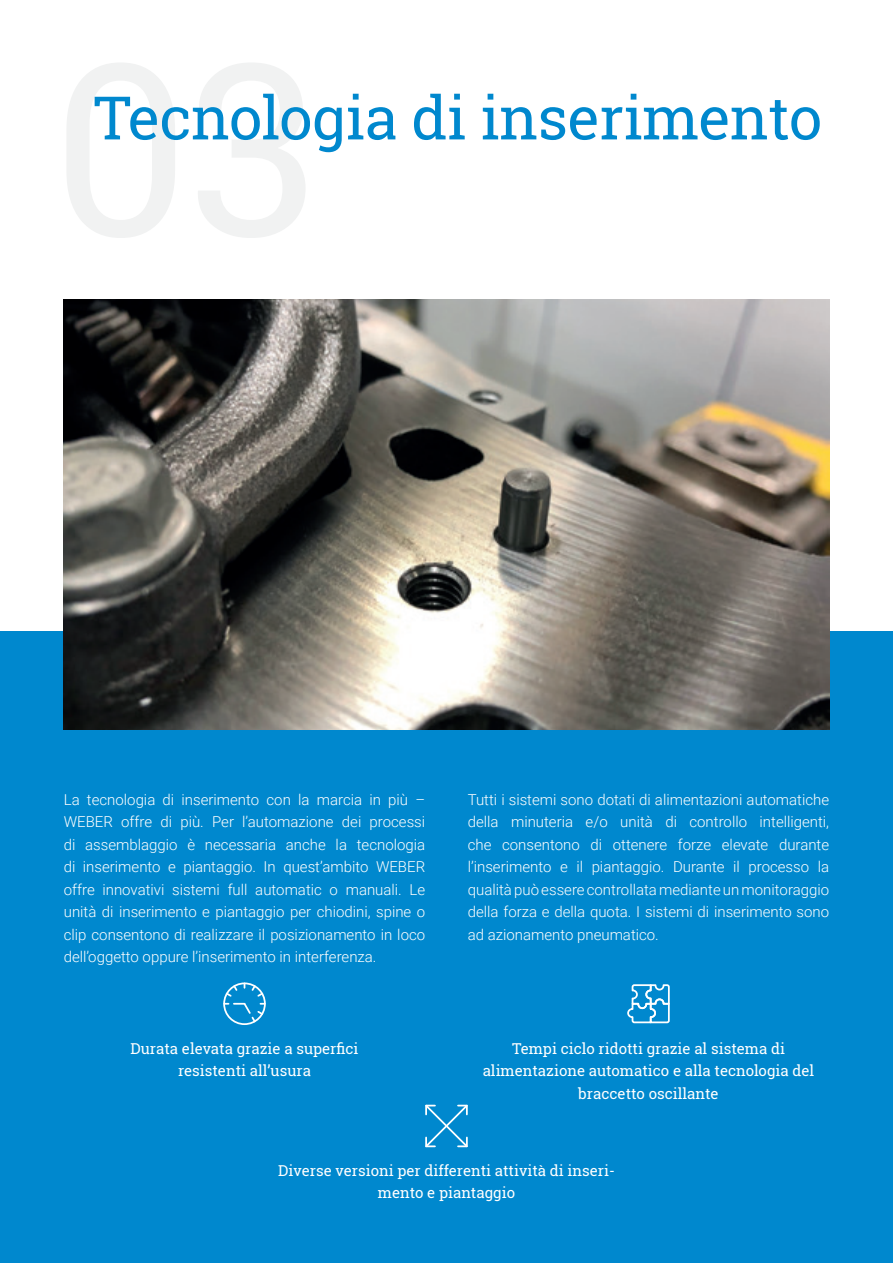
<style>
.page{position:relative;width:893px;height:1263px;background:#fff}
.page>*{position:absolute;margin:0;border:0;box-sizing:border-box;transform-origin:0 0}
.t1{font:60px "Roboto Slab";letter-spacing:-.01em;color:#0088ce}
.t2{font:300 15px/22.5px "Roboto";color:#fff;text-align:justify}
.t3{font:15px/22.5px "Roboto Slab";color:#fff;text-align:center}
</style>
<div class="page">
<div style="left:0;top:631px;width:893px;height:632px;background:#0088ce"></div>
<div style="left:66px;top:62px;width:240px;height:176px;background:linear-gradient(to right,#f9fafa,#f9fafa)"></div>
<img style="left:64px;top:299px;width:765px;height:431px">
<div style="left:223px;top:982px;width:43px;height:43px;border:2px solid #fff;border-radius:50%"></div>
<svg style="left:224px;top:983px;width:41px;height:41px"></svg>
<svg style="left:627px;top:984px;width:43px;height:40px"></svg>
<svg style="left:425px;top:1105px;width:43px;height:42px"></svg>
<h1 class="t1" style="left:94px;top:77px;width:730px">Tecnologia di inserimento</h1>
<p class="t2" style="left:64px;top:788px;width:363px">La tecnologia di inserimento con la marcia in più – WEBER offre di più. Per l’automazione dei processi di assemblaggio è necessaria anche la tecnologia di inserimento e piantaggio. In quest’ambito WEBER offre innovativi sistemi full automatic o manuali. Le unità di inserimento e piantaggio per chiodini, spine o clip consentono di realizzare il posizionamento in loco dell’oggetto oppure l’inserimento in interferenza.</p>
<p class="t2" style="left:468px;top:788px;width:363px">Tutti i sistemi sono dotati di alimentazioni automatiche della minuteria e/o unità di controllo intelligenti, che consentono di ottenere forze elevate durante l’inserimento e il piantaggio. Durante il processo la qualità può essere controllata mediante un monitoraggio della forza e della quota. I sistemi di inserimento sono ad azionamento pneumatico.</p>
<p class="t3" style="left:130px;top:1037px;width:230px">Durata elevata grazie a superfici resistenti all’usura</p>
<p class="t3" style="left:483px;top:1037px;width:333px">Tempi ciclo ridotti grazie al sistema di alimentazione automatico e alla tecnologia del braccetto oscillante</p>
<p class="t3" style="left:278px;top:1159px;width:338px">Diverse versioni per differenti attività di inseri&shy;mento e piantaggio</p>
</div>
